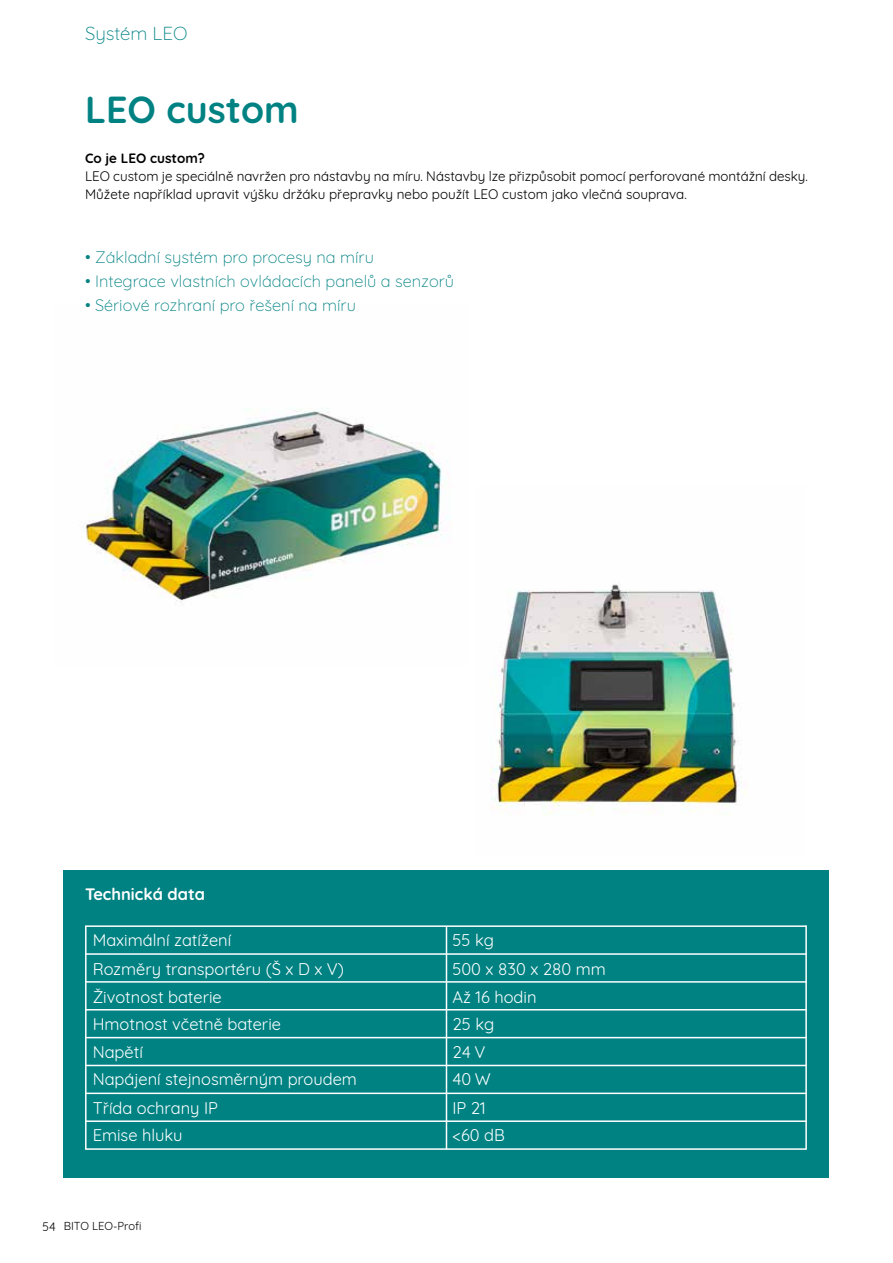
<style>
.page{position:relative;width:893px;height:1263px;background:#fff}
.page>*{position:absolute;margin:0;border:0;box-sizing:border-box;transform-origin:0 0}
.t1{font:700 37.5px "Quicksand";color:#008283}
.t2{font:300 18.75px "Quicksand";color:#008283}
.t3{font:16.5px "Quicksand";color:#fff}
.t4{font:300 16.5px "Quicksand";color:#008283}
.t5{font:700 16.5px "Quicksand";color:#fff}
.t6{font:13.5px/18px "Quicksand";color:#000}
.t7{font:700 13.5px "Quicksand";color:#000}
.t8{font:11.25px "Quicksand";color:#000}
.s1{font-size:12px}
</style>
<div class="page">
<img style="left:86px;top:408px;width:361px;height:197px">
<div style="left:64px;top:870px;width:765px;height:307px;background:#008283"></div>
<hr style="left:85px;top:1065px;width:721px;height:1px;background:#fff">
<hr style="left:85px;top:1037px;width:721px;height:1px;background:#fff">
<hr style="left:85px;top:1009px;width:721px;height:1px;background:#fff">
<hr style="left:85px;top:981px;width:721px;height:2px;background:#fff">
<hr style="left:85px;top:953px;width:721px;height:2px;background:#fff">
<hr style="left:85px;top:925px;width:721px;height:2px;background:#fff">
<hr style="left:85px;top:1092px;width:721px;height:2px;background:#fff">
<hr style="left:85px;top:1120px;width:721px;height:2px;background:#fff">
<hr style="left:85px;top:1148px;width:721px;height:2px;background:#fff">
<hr style="left:446px;top:926px;width:1px;height:223px;background:#fff">
<hr style="left:85px;top:926px;width:2px;height:223px;background:#fff">
<hr style="left:805px;top:925px;width:2px;height:224px;background:#fff">
<img style="left:490px;top:584px;width:257px;height:231px">
<p class="t2" style="left:85px;top:19px;width:104px">Systém LEO</p>
<h1 class="t1" style="left:85px;top:78px;width:215px">LEO custom</h1>
<p class="t7" style="left:85px;top:147px;width:121px">Co je LEO custom?</p>
<p class="t6" style="left:85px;top:165px;width:724px">LEO custom je speciálně navržen pro nástavby na míru. Nástavby lze přizpůsobit pomocí perforované montážní desky.<br>Můžete například upravit výšku držáku přepravky nebo použít LEO custom jako vlečná souprava.</p>
<p class="t4" style="left:85px;top:245px;width:290px">• Základní systém pro procesy na míru</p>
<p class="t4" style="left:85px;top:269px;width:371px">• Integrace vlastních ovládacích panelů a senzorů</p>
<p class="t4" style="left:85px;top:293px;width:272px">• Sériové rozhraní pro řešení na míru</p>
<p class="t5" style="left:85px;top:880px;width:122px">Technická data</p>
<p class="t3" style="left:93px;top:927px;width:140px">Maximální zatížení</p>
<p class="t3" style="left:452px;top:927px;width:43px">55 kg</p>
<p class="t3" style="left:93px;top:956px;width:253px">Rozměry transportéru (Š x D x V)</p>
<p class="t3" style="left:452px;top:956px;width:155px">500 x 830 x 280 mm</p>
<p class="t3" style="left:93px;top:984px;width:131px">Životnost baterie</p>
<p class="t3" style="left:452px;top:984px;width:86px">Až 16 hodin</p>
<p class="t3" style="left:93px;top:1012px;width:190px">Hmotnost včetně baterie</p>
<p class="t3" style="left:452px;top:1012px;width:43px">25 kg</p>
<p class="t3" style="left:93px;top:1039px;width:52px">Napětí</p>
<p class="t3" style="left:452px;top:1039px;width:34px">24 V</p>
<p class="t3" style="left:93px;top:1066px;width:266px">Napájení stejnosměrným proudem</p>
<p class="t3" style="left:452px;top:1066px;width:40px">40 W</p>
<p class="t3" style="left:93px;top:1095px;width:127px">Třída ochrany IP</p>
<p class="t3" style="left:452px;top:1095px;width:35px">IP 21</p>
<p class="t3" style="left:93px;top:1122px;width:91px">Emise hluku</p>
<p class="t3" style="left:452px;top:1122px;width:54px">&lt;60 dB</p>
<p class="t8" style="left:43px;top:1217px;width:100px"><span class="s1">54</span> BITO LEO-Profi</p>
</div>
